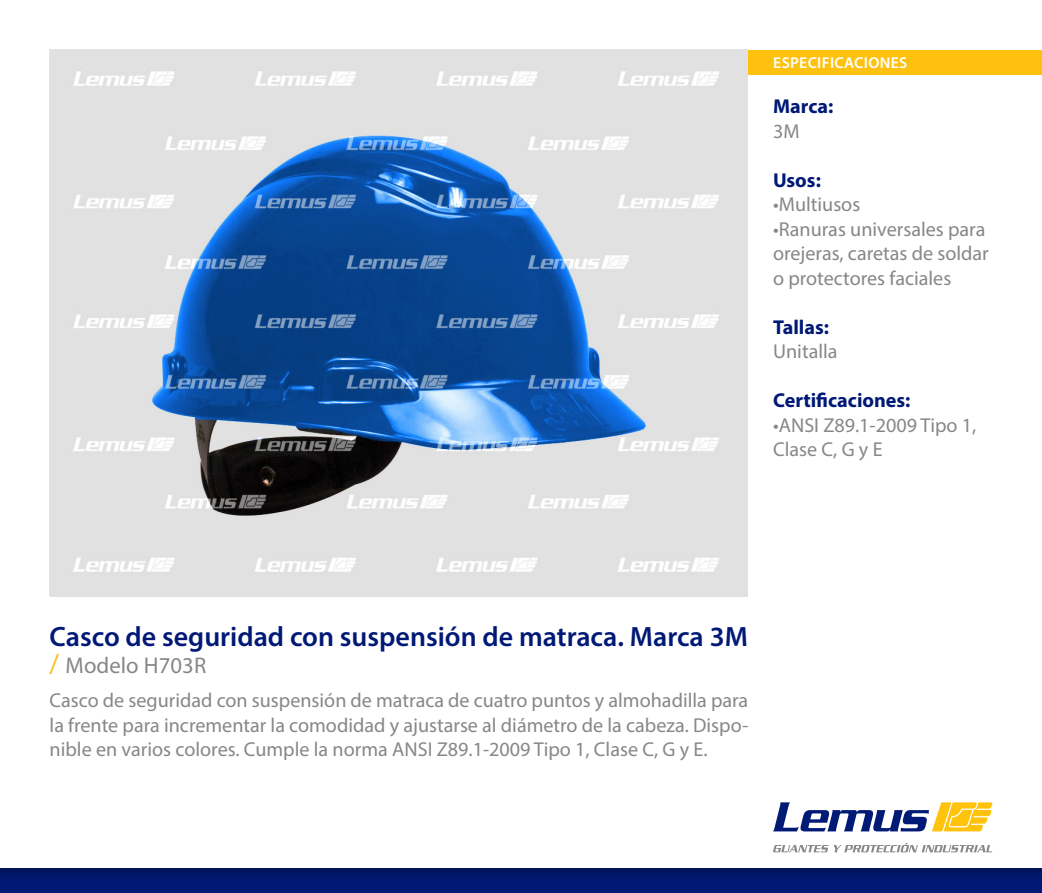
<style>
.page{position:relative;width:1042px;height:893px;background:#fff}
.page>*{position:absolute;margin:0;border:0;box-sizing:border-box;transform-origin:0 0}
.t1{font:600 28px "Myriad Pro";color:#001976}
.t2{font:22.75px "Myriad Pro";color:#878787}
.t3{font:20.12px/24.5px "Myriad Pro";color:#878787}
.t4{font:700 20.12px "Myriad Pro";color:#001976}
.t5{font:600 15.75px "Myriad Pro";letter-spacing:.02em;color:#fff}
.s1{font-size:28px;color:#fabe19}
</style>
<div class="page">
<img style="left:50px;top:50px;width:697px;height:546px">
<img style="left:0;top:868px;width:1042px;height:25px">
<div style="left:748px;top:50px;width:294px;height:24px;background:#ffc10f"></div>
<svg style="left:773px;top:802px;width:219px;height:29px"></svg>
<svg style="left:773px;top:843px;width:219px;height:9px"></svg>
<p class="t5" style="left:773px;top:53px;width:136px">ESPECIFICACIONES</p>
<p class="t4" style="left:773px;top:93px;width:62px">Marca:</p>
<p class="t3" style="left:773px;top:118px;width:28px">3M</p>
<p class="t4" style="left:773px;top:167px;width:49px">Usos:</p>
<p class="t3" style="left:773px;top:192px;width:89px">•Multiusos</p>
<p class="t3" style="left:773px;top:216px;width:217px">•Ranuras universales para orejeras, caretas de soldar o protectores faciales</p>
<p class="t4" style="left:773px;top:314px;width:57px">Tallas:</p>
<p class="t3" style="left:773px;top:339px;width:66px">Unitalla</p>
<p class="t4" style="left:773px;top:387px;width:139px">Certificaciones:</p>
<p class="t3" style="left:773px;top:412px;width:205px">•ANSI Z89.1-2009 Tipo 1,<br>Clase C, G y E</p>
<h1 class="t1" style="left:50px;top:619px;width:700px">Casco de seguridad con suspensión de matraca. Marca 3M</h1>
<p class="t2" style="left:50px;top:651px;width:158px"><span class="s1">/</span> Modelo H703R</p>
<p class="t3" style="left:50px;top:688px;width:700px;text-align:justify">Casco de seguridad con suspensión de matraca de cuatro puntos y almohadilla para la frente para incrementar la comodidad y ajustarse al diámetro de la cabeza. Dispo&shy;nible en varios colores. Cumple la norma ANSI Z89.1-2009 Tipo 1, Clase C, G y E.</p>
</div>
